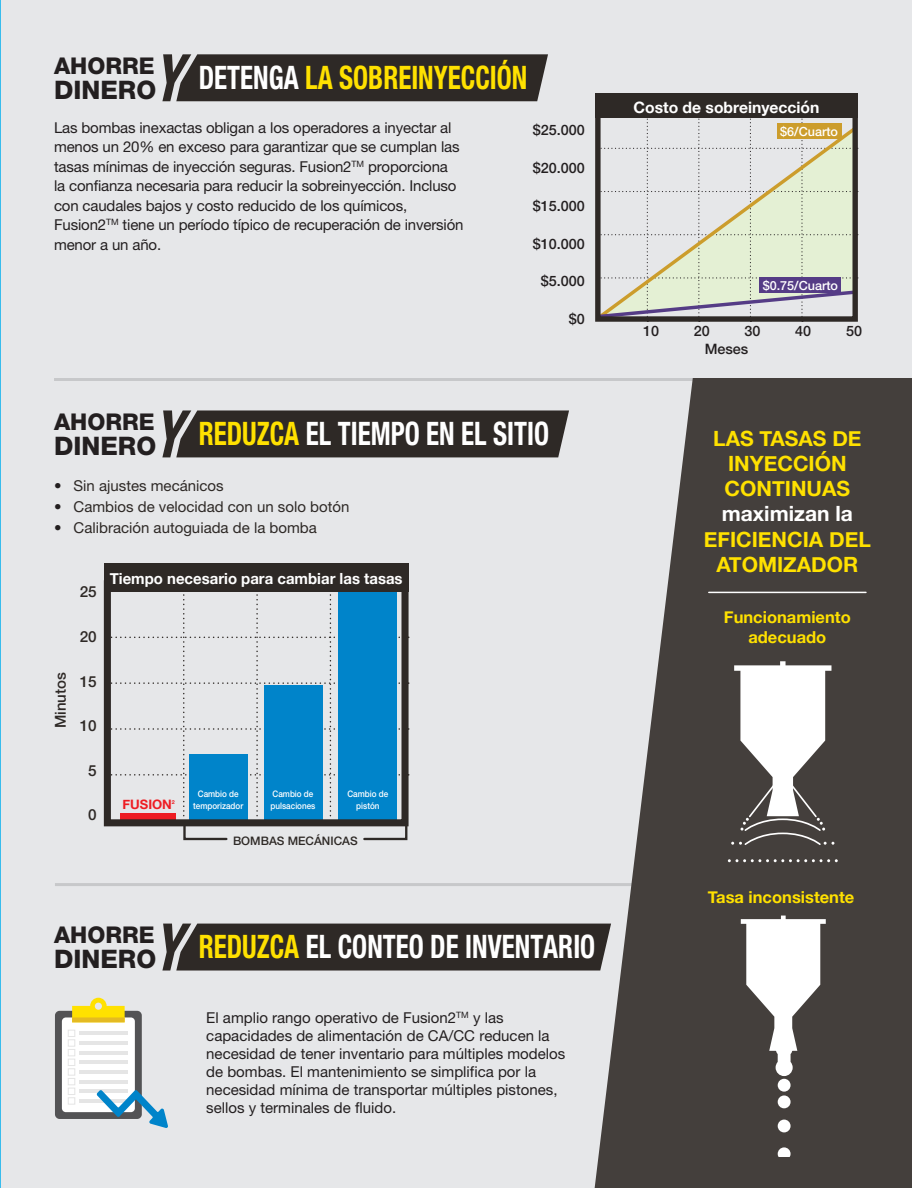
<style>
.page{position:relative;width:912px;height:1188px;background:#fff}
.page>*{position:absolute;margin:0;border:0;box-sizing:border-box;transform-origin:0 0}
.Subheading{font:700 condensed 32.4px "Helvetica Neue LT Std";color:#fff;scale:.83 1}
.Subheading-2{font:700 condensed 32.4px "Helvetica Neue LT Std";color:#ffe100;scale:.83 1}
.Bullets_Black{font:800 25.5px "Helvetica Neue LT Std";color:#231f20}
.Bullets_Black-2{font:800 23.1px "Helvetica Neue LT Std";color:#231f20}
.t1{font:700 21px/25.2px "Helvetica Neue";color:#ffe100;text-align:center}
.t2{font:700 16.5px/19.8px "Helvetica Neue";color:#ffe100;text-align:center}
.t3{font:700 15.75px "Helvetica Neue";color:#fff}
.t4{font:700 15.3px "Helvetica Neue";color:#fff}
.t5{font:500 15.3px "Helvetica Neue LT Std";color:#2e2926}
.Body_Text{font:15px/19.5px "Helvetica Neue LT Std";letter-spacing:-.01em;color:#231f20}
.Bullets_Black-3{font:15px/18px "Helvetica Neue LT Std";color:#231f20}
.t6{font:15px "Helvetica Neue LT Std";color:#2e2926}
.t7{font:500 15px "Helvetica Neue LT Std";color:#2e2926}
.t8{font:500 14.4px "Helvetica Neue LT Std";color:#231f20}
.t9{font:700 13.05px "Helvetica Neue";color:#ee1d23}
.t10{font:500 12.6px "Helvetica Neue LT Std";color:#fff}
.t11{font:500 11.7px "Helvetica Neue LT Std";color:#2e2926}
.t12{font:500 9px/12px "Helvetica Neue LT Std";color:#fff;text-align:center;scale:.9 1}
.t13{font:700 5.25px "Helvetica Neue";color:#ee1d23}
.s1{color:#fff}
.s2{color:#ffe100}
.s3{font-weight:500;color:#231f20}
</style>
<div class="page">
<div style="left:1px;top:0;width:910px;height:1188px;background:#e6e7e9"></div>
<hr style="left:55px;top:883px;width:582px;height:3px;background:#c7c8ca">
<hr style="left:54px;top:378px;width:857px;height:3px;background:#c7c8ca">
<svg style="left:55px;top:998px;width:113px;height:130px"></svg>
<svg style="left:107px;top:592px;width:301px;height:249px;background:#8bb7cf"></svg>
<div style="left:104px;top:563px;width:304px;height:29px;background:#2e2926"></div>
<svg style="left:594px;top:378px;width:317px;height:810px;background:#605c5a"></svg>
<svg style="left:727px;top:859px;width:110px;height:3px"></svg>
<svg style="left:731px;top:661px;width:103px;height:184px"></svg>
<div style="left:777px;top:1079px;width:13px;height:13px;background:#fff;border-radius:50%"></div>
<div style="left:777px;top:1095px;width:13px;height:13px;background:#fff;border-radius:50%"></div>
<div style="left:777px;top:1120px;width:13px;height:12px;background:#fff;border-radius:50%"></div>
<svg style="left:777px;top:1147px;width:13px;height:10px"></svg>
<svg style="left:740px;top:916px;width:85px;height:160px"></svg>
<hr style="left:708px;top:592px;width:157px;height:1px;background:#fff">
<svg style="left:152px;top:54px;width:396px;height:47px;background:#3b3634"></svg>
<svg style="left:152px;top:410px;width:417px;height:47px;background:#3b3634"></svg>
<svg style="left:152px;top:924px;width:459px;height:47px;background:#3a3532"></svg>
<svg style="left:601px;top:118px;width:250px;height:198px;background:#e0e3d8"></svg>
<div style="left:595px;top:105px;width:262px;height:217px;border:5px solid #2e2926"></div>
<div style="left:759px;top:277px;width:82px;height:16px;background:#553c86"></div>
<div style="left:776px;top:124px;width:65px;height:15px;background:#cc9d2c"></div>
<div style="left:595px;top:93px;width:262px;height:25px;background:#2e2926"></div>
<hr style="left:0;top:0;width:1px;height:1188px;background:#00aeef">
<p class="Bullets_Black-2" style="left:54px;top:52px;width:102px">AHORRE</p>
<p class="Bullets_Black" style="left:54px;top:74px;width:104px">DINERO</p>
<p class="Subheading-2" style="left:199px;top:58px;width:397px"><span class="s1">DETENGA</span> LA SOBREINYECCIÓN</p>
<p class="Body_Text" style="left:54px;top:117px;width:411px">Las bombas inexactas obligan a los operadores a inyectar al menos un 20% en exceso para garantizar que se cumplan las tasas mínimas de inyección seguras. Fusion2<sup>TM</sup> proporciona<br>la confianza necesaria para reducir la sobreinyección. Incluso con caudales bajos y costo reducido de los químicos, Fusion2<sup>TM</sup> tiene un período típico de recuperación de inversión menor a un año.</p>
<p class="t8" style="left:532px;top:122px;width:53px">$25.000</p>
<p class="t8" style="left:532px;top:159px;width:53px">$20.000</p>
<p class="t8" style="left:532px;top:197px;width:53px">$15.000</p>
<p class="t8" style="left:532px;top:235px;width:53px">$10.000</p>
<p class="t8" style="left:540px;top:273px;width:45px">$5.000</p>
<p class="t8" style="left:568px;top:310px;width:17px">$0</p>
<p class="Bullets_Black-2" style="left:54px;top:408px;width:102px">AHORRE</p>
<p class="Bullets_Black" style="left:54px;top:430px;width:104px">DINERO</p>
<p class="Subheading" style="left:199px;top:414px;width:423px"><span class="s2">REDUZCA</span> EL TIEMPO EN EL SITIO</p>
<p class="t6" style="left:54px;top:477px;width:171px"><span class="s3">•</span> Sin ajustes mecánicos</p>
<p class="t6" style="left:54px;top:498px;width:297px"><span class="s3">•</span> Cambios de velocidad con un solo botón</p>
<p class="t6" style="left:54px;top:519px;width:264px"><span class="s3">•</span> Calibración autoguiada de la bomba</p>
<p class="t7" style="left:51px;top:728px;width:58px;rotate:-90deg">Minutos</p>
<p class="t5" style="left:80px;top:583px;width:18px">25</p>
<p class="t5" style="left:80px;top:627px;width:18px">20</p>
<p class="t5" style="left:80px;top:672px;width:18px">15</p>
<p class="t5" style="left:80px;top:716px;width:18px">10</p>
<p class="t5" style="left:88px;top:761px;width:10px">5</p>
<p class="t5" style="left:88px;top:806px;width:10px">0</p>
<p class="t4" style="left:110px;top:566px;width:294px">Tiempo necesario para cambiar las tasas</p>
<p class="t9" style="left:122px;top:794px;width:51px">FUSION</p>
<p class="t13" style="left:172px;top:798px;width:4px">2</p>
<p class="t12" style="left:193px;top:788px;width:57px">Cambio de temporizador</p>
<p class="t12" style="left:347px;top:788px;width:47px">Cambio de pistón</p>
<p class="t11" style="left:233px;top:833px;width:126px">BOMBAS MECÁNICAS</p>
<p class="t12" style="left:270px;top:788px;width:51px;text-align:left">Cambio de pulsaciones</p>
<p class="Bullets_Black-2" style="left:54px;top:921px;width:102px">AHORRE</p>
<p class="Bullets_Black" style="left:54px;top:944px;width:104px">DINERO</p>
<p class="Subheading" style="left:199px;top:927px;width:479px"><span class="s2">REDUZCA</span> EL CONTEO DE INVENTARIO</p>
<p class="Bullets_Black-3" style="left:206px;top:1009px;width:360px">El amplio rango operativo de Fusion2<sup>TM</sup> y las capacidades de alimentación de CA/CC reducen la necesidad de tener inventario para múltiples modelos de bombas. El mantenimiento se simplifica por la necesidad mínima de transportar múltiples pistones, sellos y terminales de fluido.</p>
<p class="t3" style="left:633px;top:95px;width:187px">Costo de sobreinyección</p>
<p class="t10" style="left:780px;top:124px;width:59px">$6/Cuarto</p>
<p class="t10" style="left:762px;top:278px;width:77px">$0.75/Cuarto</p>
<p class="t8" style="left:642px;top:322px;width:17px">10</p>
<p class="t8" style="left:693px;top:322px;width:17px">20</p>
<p class="t8" style="left:744px;top:322px;width:17px">30</p>
<p class="t8" style="left:795px;top:322px;width:17px">40</p>
<p class="t8" style="left:845px;top:322px;width:17px">50</p>
<p class="t8" style="left:704px;top:340px;width:45px">Meses</p>
<p class="t1" style="left:703px;top:426px;width:168px">LAS TASAS DE<br>INYECCIÓN<br>CONTINUAS <span class="s1">maximizan la<br></span>EFICIENCIA DEL<br>ATOMIZADOR</p>
<p class="t2" style="left:723px;top:608px;width:128px">Funcionamiento adecuado</p>
<p class="t2" style="left:707px;top:887px;width:148px">Tasa inconsistente</p>
</div>
